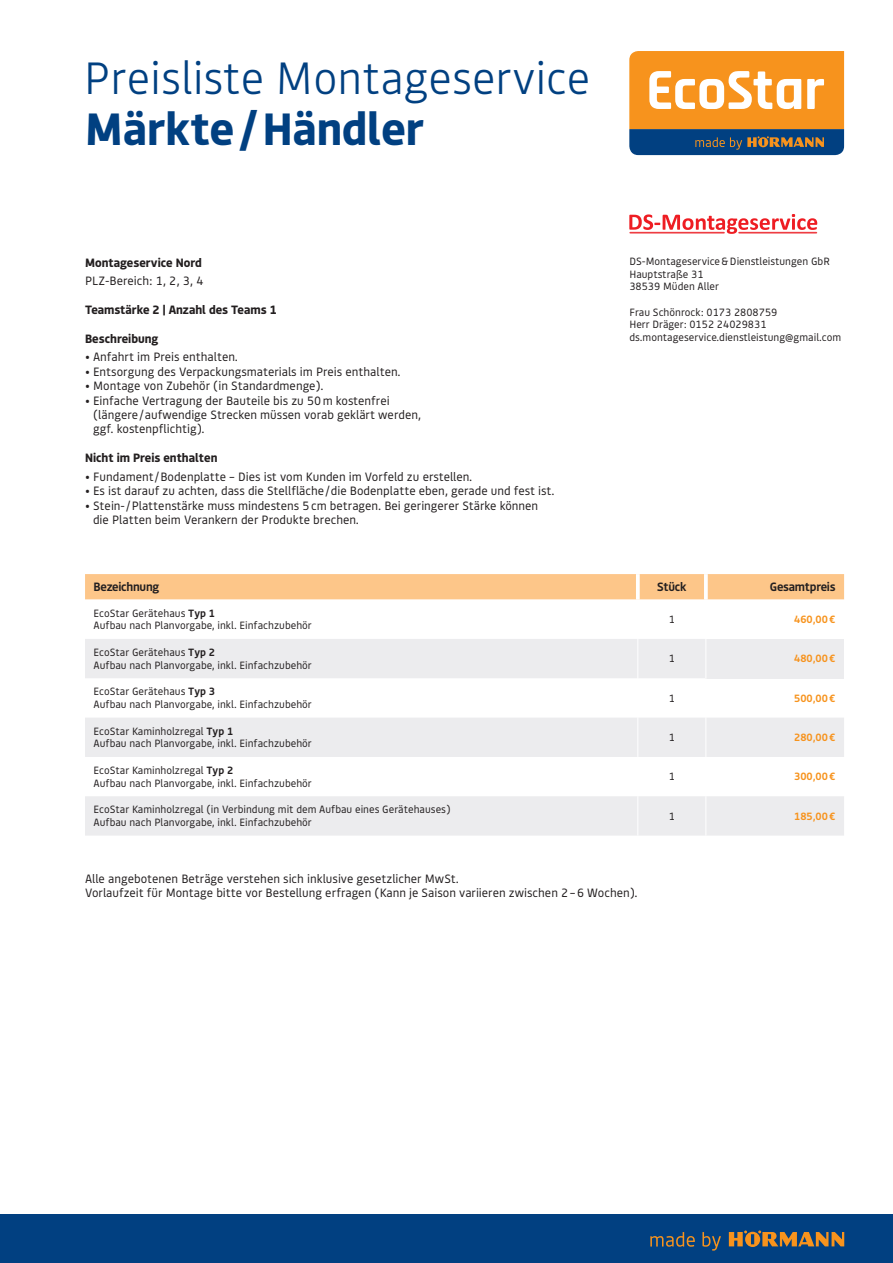
<style>
.page{position:relative;width:893px;height:1263px;background:#fff}
.page>*{position:absolute;margin:0;border:0;box-sizing:border-box;transform-origin:0 0}
.t1{font:300 45px "Bould";color:#014081}
.t2{font:700 45px "Bould";color:#014081}
.t3{font:12px/14.4px "Bould";color:#231f20}
.t4{font:700 12px "Bould";color:#231f20}
.t5{font:600 12px "Bould";letter-spacing:-.02em;color:#231f20}
.t6{font:10.5px/12.6px "Bould";color:#231f20}
.t7{font:600 10.5px "Bould";color:#f7931d}
.s1{font-weight:600}
</style>
<div class="page">
<div style="left:0;top:1214px;width:893px;height:49px;background:#014081"></div>
<svg style="left:729px;top:1230px;width:115px;height:17px"></svg>
<svg style="left:650px;top:1232px;width:71px;height:18px"></svg>
<svg style="left:629px;top:214px;width:188px;height:20px"></svg>
<hr style="left:630px;top:232px;width:94px;height:2px;background:#ee3d43">
<hr style="left:739px;top:232px;width:77px;height:2px;background:#ee3d43">
<svg style="left:85px;top:574px;width:759px;height:26px;background:#fdc78c"></svg>
<svg style="left:85px;top:639px;width:759px;height:197px;fill:#ececee"></svg>
<div style="left:706px;top:639px;width:138px;height:39px;background:#ececee"></div>
<svg style="left:636px;top:574px;width:4px;height:26px"></svg>
<hr style="left:637px;top:639px;width:1px;height:39px;background:#fff">
<hr style="left:705px;top:639px;width:1px;height:39px;background:#fff">
<hr style="left:637px;top:678px;width:1px;height:40px;background:#fff">
<hr style="left:705px;top:678px;width:1px;height:40px;background:#fff">
<hr style="left:637px;top:718px;width:1px;height:39px;background:#fff">
<hr style="left:705px;top:718px;width:1px;height:39px;background:#fff">
<hr style="left:637px;top:757px;width:1px;height:39px;background:#fff">
<hr style="left:705px;top:757px;width:1px;height:39px;background:#fff">
<hr style="left:637px;top:796px;width:1px;height:40px;background:#fff">
<hr style="left:705px;top:796px;width:1px;height:40px;background:#fff">
<svg style="left:704px;top:574px;width:4px;height:26px"></svg>
<svg style="left:629px;top:51px;width:215px;height:104px;background:#c19155"></svg>
<h1 class="t1" style="left:84px;top:47px;width:508px">Preisliste Montageservice</h1>
<h1 class="t2" style="left:85px;top:97px;width:340px">Märkte/Händler</h1>
<p class="t4" style="left:85px;top:254px;width:118px">Montageservice Nord</p>
<p class="t3" style="left:85px;top:273px;width:120px">PLZ-Bereich: 1, 2, 3, 4</p>
<p class="t4" style="left:85px;top:301px;width:193px">Teamstärke 2 | Anzahl des Teams 1</p>
<p class="t4" style="left:85px;top:330px;width:75px">Beschreibung</p>
<p class="t3" style="left:85px;top:349px;width:154px">• Anfahrt im Preis enthalten.</p>
<p class="t3" style="left:85px;top:364px;width:317px">• Entsorgung des Verpackungsmaterials im Preis enthalten.</p>
<p class="t3" style="left:85px;top:378px;width:240px">• Montage von Zubehör (in Standardmenge).</p>
<p class="t3" style="left:93px;top:393px;width:330px;text-indent:-8px">• Einfache Vertragung der Bauteile bis zu 50m kostenfrei (längere/aufwendige Strecken müssen vorab geklärt werden, ggf. kostenpflichtig).</p>
<p class="t4" style="left:85px;top:449px;width:134px">Nicht im Preis enthalten</p>
<p class="t3" style="left:85px;top:469px;width:389px">• Fundament /Bodenplatte – Dies ist vom Kunden im Vorfeld zu erstellen.</p>
<p class="t3" style="left:85px;top:483px;width:471px">• Es ist darauf zu achten, dass die Stellfläche/die Bodenplatte eben, gerade und fest ist.</p>
<p class="t3" style="left:93px;top:498px;width:447px;text-indent:-8px">• Stein-/Plattenstärke muss mindestens 5cm betragen. Bei geringerer Stärke können die Platten beim Verankern der Produkte brechen.</p>
<p class="t6" style="left:629px;top:255px;width:202px">DS-Montageservice&amp;Dienstleistungen GbR<br>Hauptstraße 31<br>38539 Müden Aller</p>
<p class="t6" style="left:629px;top:305px;width:213px">Frau Schönrock: 0173 2808759<br>Herr Dräger: 0152 24029831 ds.montageservice.dienstleistung@gmail.com</p>
<p class="t5" style="left:94px;top:578px;width:67px">Bezeichnung</p>
<p class="t5" style="left:657px;top:578px;width:31px">Stück</p>
<p class="t5" style="left:770px;top:578px;width:67px">Gesamtpreis</p>
<p class="t6" style="left:94px;top:606px;width:220px">EcoStar Gerätehaus <span class="s1">Typ 1<br></span>Aufbau nach Planvorgabe, inkl. Einfachzubehör</p>
<p class="t6" style="left:669px;top:612px;width:8px">1</p>
<p class="t7" style="left:794px;top:612px;width:43px">460,00€</p>
<p class="t6" style="left:94px;top:645px;width:220px">EcoStar Gerätehaus <span class="s1">Typ 2<br></span>Aufbau nach Planvorgabe, inkl. Einfachzubehör</p>
<p class="t6" style="left:669px;top:652px;width:8px">1</p>
<p class="t7" style="left:794px;top:651px;width:43px">480,00€</p>
<p class="t6" style="left:94px;top:685px;width:220px">EcoStar Gerätehaus <span class="s1">Typ 3<br></span>Aufbau nach Planvorgabe, inkl. Einfachzubehör</p>
<p class="t6" style="left:669px;top:691px;width:8px">1</p>
<p class="t7" style="left:794px;top:690px;width:43px">500,00€</p>
<p class="t6" style="left:94px;top:724px;width:220px">EcoStar Kaminholzregal <span class="s1">Typ 1<br></span>Aufbau nach Planvorgabe, inkl. Einfachzubehör</p>
<p class="t6" style="left:669px;top:730px;width:8px">1</p>
<p class="t7" style="left:794px;top:730px;width:43px">280,00€</p>
<p class="t6" style="left:94px;top:763px;width:220px">EcoStar Kaminholzregal <span class="s1">Typ 2<br></span>Aufbau nach Planvorgabe, inkl. Einfachzubehör</p>
<p class="t6" style="left:669px;top:770px;width:8px">1</p>
<p class="t7" style="left:794px;top:769px;width:43px">300,00€</p>
<p class="t6" style="left:94px;top:803px;width:359px">EcoStar Kaminholzregal (in Verbindung mit dem Aufbau eines Gerätehauses)<br>Aufbau nach Planvorgabe, inkl. Einfachzubehör</p>
<p class="t6" style="left:669px;top:809px;width:8px">1</p>
<p class="t7" style="left:794px;top:808px;width:43px">185,00€</p>
<p class="t3" style="left:85px;top:871px;width:554px">Alle angebotenen Beträge verstehen sich inklusive gesetzlicher MwSt.<br>Vorlaufzeit für Montage bitte vor Bestellung erfragen (Kann je Saison variieren zwischen 2–6 Wochen).</p>
</div>
